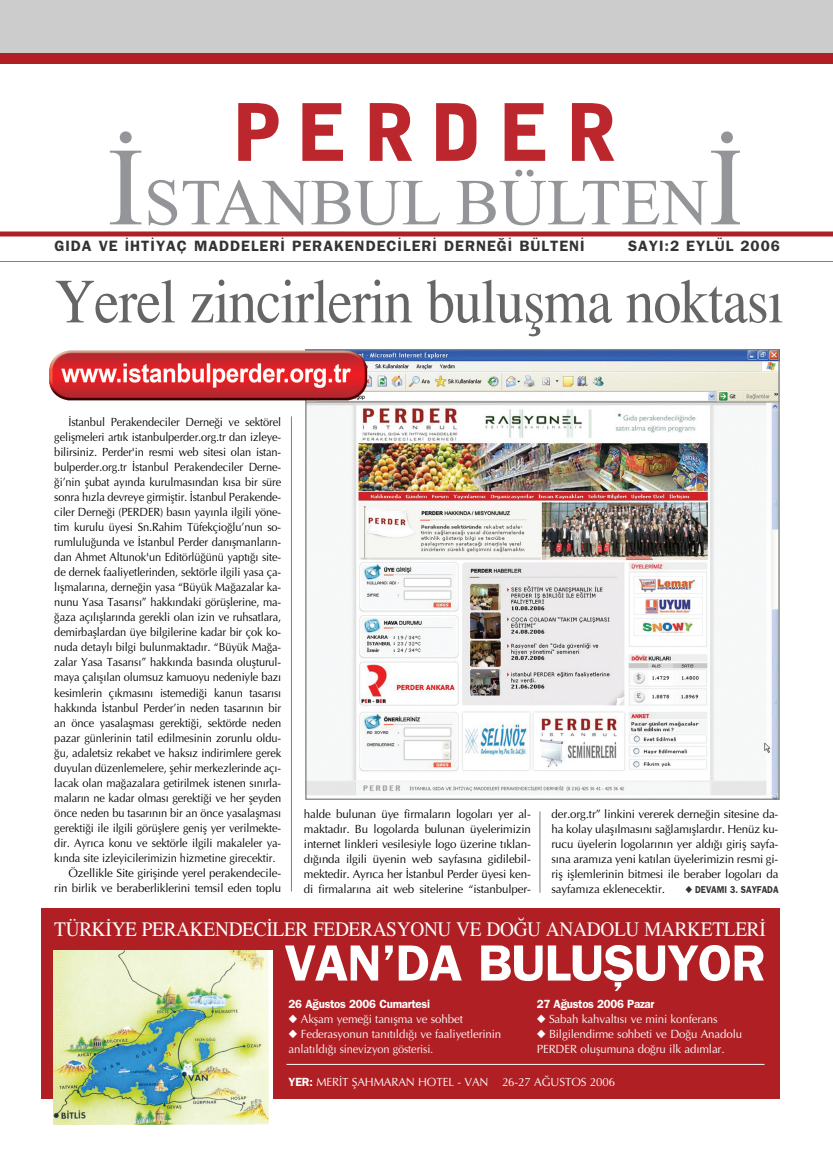
<style>
.page{position:relative;width:833px;height:1152px;background:#fff}
.page>*{position:absolute;margin:0;border:0;box-sizing:border-box;transform-origin:0 0}
.t1{font:500 62.75px "Times Turk";letter-spacing:-.015em;color:#666;scale:.9 1}
.t2{font:700 51.12px "Franklin Gothic";letter-spacing:-.02em;color:#fff}
.t3{font:500 20.5px "Times Turk";letter-spacing:-.015em;color:#fff;scale:.94 1}
.t4{font:700 15px "Franklin Gothic";letter-spacing:.065em;color:#333}
.t5{font:11.88px "Optima Turk";letter-spacing:-.01em;color:#000;scale:.93 1}
.t6{font:11.88px/15px "Optima Turk";letter-spacing:-.01em;color:#000;text-align:justify}
.t7{font:11.88px/15px "Optima Turk";letter-spacing:-.01em;color:#fff}
.t8{font:700 11.88px "Franklin Gothic";letter-spacing:-.025em;color:#fff}
.t9{font:700 10px "Franklin Gothic";color:#333;scale:.87 1}
.s1{font-family:"Franklin Gothic";font-weight:700}
</style>
<div class="page">
<hr style="left:539px;top:811px;width:1px;height:81px;background:#808080">
<div style="left:0;top:0;width:833px;height:53px;background:#ccc"></div>
<div style="left:0;top:53px;width:833px;height:11px;background:#b01f23"></div>
<hr style="left:0;top:261px;width:833px;height:1px;background:#808080">
<div style="left:0;top:231px;width:833px;height:5px;background:#b01f23"></div>
<svg style="left:110px;top:131px;width:31px;height:93px"></svg>
<svg style="left:148px;top:180px;width:29px;height:45px"></svg>
<svg style="left:183px;top:103px;width:556px;height:122px"></svg>
<div style="left:41px;top:908px;width:738px;height:191px;background:#b01f23"></div>
<img style="left:307px;top:351px;width:470px;height:447px">
<img style="left:53px;top:950px;width:216px;height:174px">
<img style="left:49px;top:350px;width:313px;height:50px">
<hr style="left:291px;top:416px;width:1px;height:475px;background:#808080">
<hr style="left:286px;top:1064px;width:478px;height:1px;background:#fff">
<p class="t4" style="left:54px;top:241px;width:532px">GIDA VE ‹HT‹YAÇ MADDELER‹ PERAKENDEC‹LER‹ DERNE⁄‹ BÜLTEN‹</p>
<p class="t4" style="left:628px;top:241px;width:153px">SAYI:2 EYLÜL 2006</p>
<p class="t1" style="left:54px;top:280px;width:811px">Yerel zincirlerin buluflma noktas›</p>
<p class="t5" style="left:68px;top:417px;width:230px">‹stanbul Perakendeciler Derne¤i ve sektörel</p>
<p class="t5" style="left:54px;top:432px;width:245px">geliflmeleri art›k istanbulperder.org.tr dan izleye-</p>
<p class="t5" style="left:54px;top:447px;width:245px">bilirsiniz. Perder'in resmi web sitesi olan istan-</p>
<p class="t5" style="left:54px;top:462px;width:245px">bulperder.org.tr ‹stanbul Perakendeciler Derne-</p>
<p class="t5" style="left:54px;top:477px;width:245px">¤i’nin flubat ay›nda kurulmas›ndan k›sa bir süre</p>
<p class="t5" style="left:54px;top:492px;width:245px">sonra h›zla devreye girmifltir. ‹stanbul Perakende-</p>
<p class="t5" style="left:54px;top:507px;width:245px">ciler Derne¤i (PERDER) bas›n yay›nla ilgili yöne-</p>
<p class="t5" style="left:54px;top:522px;width:245px">tim kurulu üyesi Sn.Rahim Tüfekçio¤lu’nun so-</p>
<p class="t5" style="left:54px;top:537px;width:245px">rumlulu¤unda ve ‹stanbul Perder dan›flmanlar›n-</p>
<p class="t5" style="left:54px;top:552px;width:245px">dan Ahmet Altunok'un Editörlü¤ünü yapt›¤› site-</p>
<p class="t5" style="left:54px;top:567px;width:245px">de dernek faaliyetlerinden, sektörle ilgili yasa ça-</p>
<p class="t5" style="left:54px;top:582px;width:245px">l›flmalar›na, derne¤in yasa “Büyük Ma¤azalar ka-</p>
<p class="t5" style="left:54px;top:597px;width:245px">nunu Yasa Tasar›s›” hakk›ndaki görüfllerine, ma-</p>
<p class="t5" style="left:54px;top:612px;width:245px">¤aza aç›l›fllar›nda gerekli olan izin ve ruhsatlara,</p>
<p class="t5" style="left:54px;top:627px;width:245px">demirbafllardan üye bilgilerine kadar bir çok ko-</p>
<p class="t5" style="left:54px;top:642px;width:245px">nuda detayl› bilgi bulunmaktad›r. “Büyük Ma¤a-</p>
<p class="t5" style="left:54px;top:657px;width:245px">zalar Yasa Tasar›s›” hakk›nda bas›nda oluflturul-</p>
<p class="t5" style="left:54px;top:672px;width:245px">maya çal›fl›lan olumsuz kamuoyu nedeniyle baz›</p>
<p class="t5" style="left:54px;top:687px;width:245px">kesimlerin ç›kmas›n› istemedi¤i kanun tasar›s›</p>
<p class="t5" style="left:54px;top:702px;width:245px">hakk›nda ‹stanbul Perder’in neden tasar›n›n bir</p>
<p class="t5" style="left:54px;top:717px;width:245px">an önce yasalaflmas› gerekti¤i, sektörde neden</p>
<p class="t5" style="left:54px;top:732px;width:245px">pazar günlerinin tatil edilmesinin zorunlu oldu-</p>
<p class="t5" style="left:54px;top:747px;width:245px">¤u, adaletsiz rekabet ve haks›z indirimlere gerek</p>
<p class="t5" style="left:54px;top:762px;width:245px">duyulan düzenlemelere, flehir merkezlerinde aç›-</p>
<p class="t5" style="left:54px;top:777px;width:245px">lacak olan ma¤azalara getirilmek istenen s›n›rla-</p>
<p class="t5" style="left:54px;top:792px;width:245px">malar›n ne kadar olmas› gerekti¤i ve her fleyden</p>
<p class="t5" style="left:54px;top:807px;width:245px">önce neden bu tasar›n›n bir an önce yasalaflmas›</p>
<p class="t5" style="left:54px;top:822px;width:245px">gerekti¤i ile ilgili görüfllere genifl yer verilmekte-</p>
<p class="t5" style="left:54px;top:837px;width:245px">dir. Ayr›ca konu ve sektörle ilgili makaleler ya-</p>
<p class="t5" style="left:54px;top:852px;width:239px">k›nda site izleyicilerimizin hizmetine girecektir.</p>
<p class="t6" style="left:68px;top:866px;width:214px">Özellikle Site giriflinde yerel perakendecile-</p>
<p class="t6" style="left:54px;top:881px;width:228px">rin birlik ve beraberliklerini temsil eden toplu</p>
<p class="t3" style="left:54px;top:922px;width:758px">TÜRK‹YE PERAKENDEC‹LER FEDERASYONU VE DO⁄U ANADOLU MARKETLER‹</p>
<p class="t6" style="left:304px;top:807px;width:228px">halde bulunan üye firmalar›n logolar› yer al&shy;maktad›r. Bu logolarda bulunan üyelerimizin internet linkleri vesilesiyle logo üzerine t›klan&shy;d›¤›nda ilgili üyenin web sayfas›na gidilebil&shy;mektedir. Ayr›ca her ‹stanbul Perder üyesi ken&shy;di firmalar›na ait web sitelerine “istanbulper-</p>
<p class="t6" style="left:551px;top:807px;width:228px">der.org.tr” linkini vererek derne¤in sitesine da&shy;ha kolay ulafl›lmas›n› sa¤lam›fllard›r. Henüz ku&shy;rucu üyelerin logolar›n›n yer ald›¤› girifl sayfa&shy;s›na aram›za yeni kat›lan üyelerimizin resmi gi&shy;rifl ifllemlerinin bitmesi ile beraber logolar› da sayfam›za eklenecektir.</p>
<p class="t9" style="left:685px;top:885px;width:108px">◆ DEVAMI 3. SAYFADA</p>
<p class="t2" style="left:284px;top:945px;width:482px">VAN’DA BULUfiUYOR</p>
<p class="t8" style="left:288px;top:999px;width:143px">26 A¤ustos 2006 Cumartesi</p>
<p class="t7" style="left:288px;top:1011px;width:176px">◆ Akflam yeme¤i tan›flma ve sohbet</p>
<p class="t7" style="left:288px;top:1026px;width:214px">◆ Federasyonun tan›t›ld›¤› ve faaliyetlerinin anlat›ld›¤› sinevizyon gösterisi.</p>
<p class="t7" style="left:288px;top:1075px;width:328px"><span class="s1">YER:</span> MER‹T fiAHMARAN HOTEL - VAN 26-27 A⁄USTOS 2006</p>
<p class="t8" style="left:537px;top:999px;width:119px">27 A¤ustos 2006 Pazar</p>
<p class="t7" style="left:537px;top:1011px;width:182px">◆ Sabah kahvalt›s› ve mini konferans</p>
<p class="t7" style="left:537px;top:1026px;width:207px">◆ Bilgilendirme sohbeti ve Do¤u Anadolu<br>PERDER oluflumuna do¤ru ilk ad›mlar.</p>
</div>
